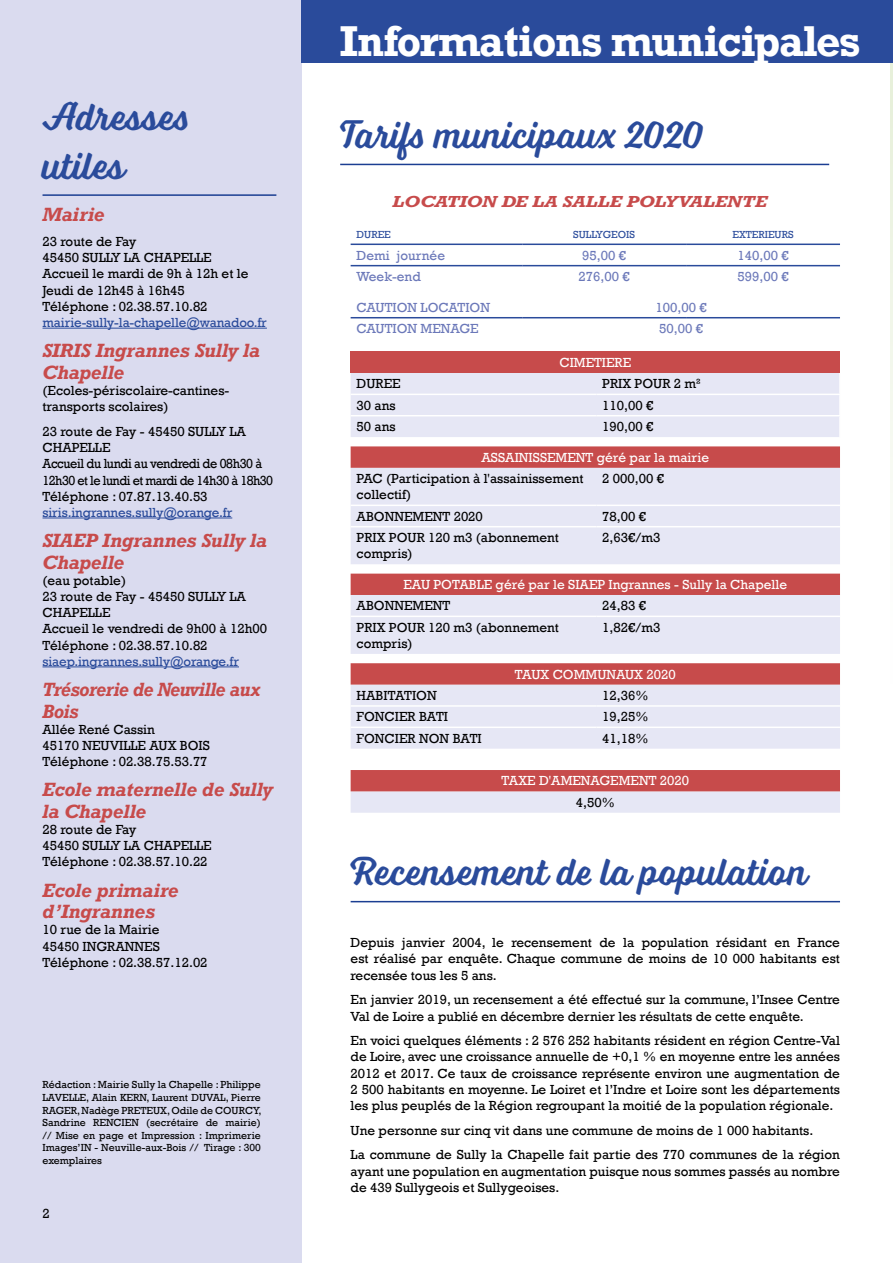
<style>
.page{position:relative;width:893px;height:1263px;background:#fff}
.page>*{position:absolute;margin:0;border:0;box-sizing:border-box;transform-origin:0 0}
.t1{font:40.5px/48.6px "Voltage";color:#2a4b9b}
.t2{font:700 40.5px "Rockwell";letter-spacing:-.02em;color:#fff}
.t3{font:italic 700 18px/21.6px "Rockwell";letter-spacing:-.015em;color:#c74b4b}
.t4{font:italic 700 18px/21.6px "Rockwell";letter-spacing:-.015em;color:#c74b4b;scale:.94 1}
.t5{font:italic 700 15px "Rockwell";color:#c74b4b;scale:1.19 1}
.t6{font:13.5px/16.2px "Rockwell";color:#000}
.t7{font:13.5px "Rockwell";color:#fff}
.t8{font:13.5px/16.2px "Rockwell";letter-spacing:-.03em;color:#000}
.t9{font:13.5px "Rockwell";letter-spacing:-.01em;color:#2a4b9b}
.t10{font:13.5px "Rockwell";color:#6b78b9}
.t11{font:10.5px/12.6px "Rockwell";color:#000;text-align:justify}
.t12{font:10.5px "Rockwell";color:#2a4b9b}
</style>
<div class="page">
<div style="left:0;top:0;width:302px;height:1263px;background:#dadbef"></div>
<hr style="left:890px;top:41px;width:3px;height:642px;background:#e7f0da">
<hr style="left:43px;top:194px;width:233px;height:2px;background:#1b3e92">
<hr style="left:43px;top:328px;width:224px;height:1px;background:#2a4b9b">
<hr style="left:43px;top:518px;width:189px;height:1px;background:#2a4b9b">
<hr style="left:43px;top:666px;width:196px;height:1px;background:#2a4b9b">
<hr style="left:340px;top:164px;width:489px;height:1px;background:#1b3e92">
<div style="left:302px;top:0;width:591px;height:62px;background:#2a4b9b"></div>
<hr style="left:351px;top:244px;width:171px;height:1px;background:#2a4b9b">
<hr style="left:522px;top:244px;width:164px;height:1px;background:#2a4b9b">
<hr style="left:686px;top:244px;width:154px;height:1px;background:#2a4b9b">
<hr style="left:351px;top:265px;width:171px;height:1px;background:#2a4b9b">
<hr style="left:522px;top:265px;width:164px;height:1px;background:#2a4b9b">
<hr style="left:686px;top:265px;width:154px;height:1px;background:#2a4b9b">
<hr style="left:351px;top:317px;width:171px;height:1px;background:#2a4b9b">
<hr style="left:522px;top:317px;width:164px;height:1px;background:#2a4b9b">
<hr style="left:686px;top:317px;width:154px;height:1px;background:#2a4b9b">
<div style="left:351px;top:352px;width:489px;height:21px;background:#c74b4b"></div>
<svg style="left:351px;top:373px;width:489px;height:440px;background:#e8e8f5"></svg>
<svg style="left:351px;top:446px;width:489px;height:345px;background:#e1c2cb"></svg>
<hr style="left:839px;top:373px;width:2px;height:21px;background:#fff">
<hr style="left:351px;top:394px;width:245px;height:1px;background:#fff">
<hr style="left:596px;top:394px;width:245px;height:1px;background:#fff">
<hr style="left:839px;top:395px;width:2px;height:20px;background:#fff">
<hr style="left:351px;top:415px;width:245px;height:1px;background:#fff">
<hr style="left:596px;top:415px;width:245px;height:1px;background:#fff">
<hr style="left:839px;top:416px;width:2px;height:21px;background:#fff">
<hr style="left:351px;top:505px;width:245px;height:1px;background:#fff">
<hr style="left:596px;top:505px;width:244px;height:1px;background:#fff">
<hr style="left:351px;top:526px;width:245px;height:1px;background:#fff">
<hr style="left:596px;top:526px;width:244px;height:1px;background:#fff">
<hr style="left:351px;top:616px;width:245px;height:1px;background:#fff">
<hr style="left:596px;top:616px;width:244px;height:1px;background:#fff">
<hr style="left:351px;top:705px;width:245px;height:2px;background:#fff">
<hr style="left:596px;top:705px;width:244px;height:2px;background:#fff">
<hr style="left:351px;top:726px;width:245px;height:2px;background:#fff">
<hr style="left:596px;top:726px;width:244px;height:2px;background:#fff">
<hr style="left:351px;top:901px;width:489px;height:1px;background:#1b3e92">
<h1 class="t1" style="left:43px;top:92px;width:149px">Adresses utiles</h1>
<h2 class="t3" style="left:43px;top:204px;width:64px">Mairie</h2>
<p class="t6" style="left:43px;top:234px;width:207px">23 route de Fay<br>45450 SULLY LA CHAPELLE<br>Accueil le mardi de 9h à 12h et le<br>Jeudi de 12h45 à 16h45<br>Téléphone : 02.38.57.10.82</p>
<p class="t9" style="left:43px;top:315px;width:226px">mairie-sully-la-chapelle@wanadoo.fr</p>
<h2 class="t3" style="left:43px;top:340px;width:219px">SIRIS Ingrannes Sully la<br>Chapelle</h2>
<p class="t6" style="left:43px;top:383px;width:188px">(Ecoles-périscolaire-cantines&shy;transports scolaires)</p>
<p class="t8" style="left:43px;top:423px;width:232px">23 route de Fay - 45450 SULLY LA<br>CHAPELLE<br>Accueil du lundi au vendredi de 08h30 à<br>12h30 et le lundi et mardi de 14h30 à 18h30<br>Téléphone : 07.87.13.40.53</p>
<p class="t9" style="left:43px;top:505px;width:191px">siris.ingrannes.sully@orange.fr</p>
<h2 class="t3" style="left:43px;top:529px;width:226px">SIAEP Ingrannes Sully la<br>Chapelle</h2>
<p class="t6" style="left:43px;top:572px;width:226px">(eau potable)<br>23 route de Fay - 45450 SULLY LA<br>CHAPELLE<br>Accueil le vendredi de 9h00 à 12h00<br>Téléphone : 02.38.57.10.82</p>
<p class="t9" style="left:43px;top:653px;width:198px">siaep.ingrannes.sully@orange.fr</p>
<h2 class="t4" style="left:43px;top:678px;width:233px">Trésorerie de Neuville aux<br>Bois</h2>
<p class="t6" style="left:43px;top:721px;width:169px">Allée René Cassin<br>45170 NEUVILLE AUX BOIS<br>Téléphone : 02.38.75.53.77</p>
<h2 class="t3" style="left:43px;top:779px;width:232px">Ecole maternelle de Sully la Chapelle</h2>
<p class="t6" style="left:43px;top:822px;width:171px">28 route de Fay<br>45450 SULLY LA CHAPELLE<br>Téléphone : 02.38.57.10.22</p>
<h2 class="t3" style="left:43px;top:879px;width:138px">Ecole primaire d’Ingrannes</h2>
<p class="t6" style="left:43px;top:922px;width:167px">10 rue de la Mairie<br>45450 INGRANNES<br>Téléphone : 02.38.57.12.02</p>
<p class="t11" style="left:43px;top:1079px;width:221px">Rédaction : Mairie Sully la Chapelle : Philippe LAVELLE, Alain KERN, Laurent DUVAL, Pierre RAGER, Nadège PRETEUX, Odile de COURCY, Sandrine RENCIEN (secrétaire de mairie) // Mise en page et Impression : Imprimerie Images’IN - Neuville-aux-Bois // Tirage : 300 exemplaires</p>
<p class="t6" style="left:43px;top:1206px;width:9px">2</p>
<h1 class="t2" style="left:340px;top:15px;width:522px">Informations municipales</h1>
<h1 class="t1" style="left:340px;top:110px;width:366px">Tarifs municipaux 2020</h1>
<p class="t5" style="left:393px;top:192px;width:316px">LOCATION DE LA SALLE POLYVALENTE</p>
<p class="t12" style="left:357px;top:229px;width:36px">DUREE</p>
<p class="t12" style="left:573px;top:229px;width:63px">SULLYGEOIS</p>
<p class="t12" style="left:732px;top:229px;width:63px">EXTERIEURS</p>
<p class="t10" style="left:357px;top:247px;width:90px">Demi journée</p>
<p class="t10" style="left:582px;top:247px;width:45px">95,00 €</p>
<p class="t10" style="left:737px;top:247px;width:53px">140,00 €</p>
<p class="t10" style="left:357px;top:269px;width:66px">Week-end</p>
<p class="t10" style="left:578px;top:269px;width:53px">276,00 €</p>
<p class="t10" style="left:737px;top:269px;width:53px">599,00 €</p>
<p class="t10" style="left:357px;top:299px;width:135px">CAUTION LOCATION</p>
<p class="t10" style="left:655px;top:299px;width:53px">100,00 €</p>
<p class="t10" style="left:357px;top:321px;width:124px">CAUTION MENAGE</p>
<p class="t10" style="left:659px;top:321px;width:45px">50,00 €</p>
<p class="t7" style="left:559px;top:355px;width:73px">CIMETIERE</p>
<p class="t6" style="left:357px;top:376px;width:46px">DUREE</p>
<p class="t6" style="left:602px;top:376px;width:100px">PRIX POUR 2 m²</p>
<p class="t6" style="left:357px;top:397px;width:41px">30 ans</p>
<p class="t6" style="left:602px;top:397px;width:53px">110,00 €</p>
<p class="t6" style="left:357px;top:419px;width:41px">50 ans</p>
<p class="t6" style="left:602px;top:419px;width:53px">190,00 €</p>
<p class="t7" style="left:481px;top:449px;width:229px">ASSAINISSEMENT géré par la mairie</p>
<p class="t6" style="left:357px;top:471px;width:229px">PAC (Participation à l'assainissement collectif)</p>
<p class="t6" style="left:602px;top:471px;width:63px">2 000,00 €</p>
<p class="t6" style="left:357px;top:508px;width:128px">ABONNEMENT 2020</p>
<p class="t6" style="left:602px;top:508px;width:45px">78,00 €</p>
<p class="t6" style="left:357px;top:530px;width:204px">PRIX POUR 120 m3 (abonnement compris)</p>
<p class="t6" style="left:602px;top:530px;width:60px">2,63€/m3</p>
<p class="t7" style="left:403px;top:577px;width:385px">EAU POTABLE géré par le SIAEP Ingrannes - Sully la Chapelle</p>
<p class="t6" style="left:357px;top:598px;width:95px">ABONNEMENT</p>
<p class="t6" style="left:602px;top:598px;width:45px">24,83 €</p>
<p class="t6" style="left:357px;top:619px;width:204px">PRIX POUR 120 m3 (abonnement compris)</p>
<p class="t6" style="left:602px;top:619px;width:60px">1,82€/m3</p>
<p class="t7" style="left:515px;top:666px;width:162px">TAUX COMMUNAUX 2020</p>
<p class="t6" style="left:357px;top:687px;width:82px">HABITATION</p>
<p class="t6" style="left:602px;top:687px;width:48px">12,36%</p>
<p class="t6" style="left:357px;top:709px;width:93px">FONCIER BATI</p>
<p class="t6" style="left:602px;top:709px;width:48px">19,25%</p>
<p class="t6" style="left:357px;top:730px;width:127px">FONCIER NON BATI</p>
<p class="t6" style="left:602px;top:730px;width:48px">41,18%</p>
<p class="t7" style="left:502px;top:773px;width:189px">TAXE D'AMENAGEMENT 2020</p>
<p class="t6" style="left:576px;top:794px;width:40px">4,50%</p>
<h1 class="t1" style="left:351px;top:847px;width:459px">Recensement de la population</h1>
<p class="t6" style="left:351px;top:935px;width:491px;text-align:justify">Depuis janvier 2004, le recensement de la population résidant en France est réalisé par enquête. Chaque commune de moins de 10 000 habitants est recensée tous les 5 ans.</p>
<p class="t6" style="left:351px;top:992px;width:491px">En janvier 2019, un recensement a été effectué sur la commune, l’Insee Centre<br>Val de Loire a publié en décembre dernier les résultats de cette enquête.</p>
<p class="t6" style="left:351px;top:1033px;width:491px;text-align:justify">En voici quelques éléments : 2 576 252 habitants résident en région Centre-Val de Loire, avec une croissance annuelle de +0,1 % en moyenne entre les années 2012 et 2017. Ce taux de croissance représente environ une augmentation de 2 500 habitants en moyenne. Le Loiret et l’Indre et Loire sont les départements les plus peuplés de la Région regroupant la moitié de la population régionale.</p>
<p class="t6" style="left:351px;top:1118px;width:491px;line-height:24.8px">Une personne sur cinq vit dans une commune de moins de 1 000 habitants.<br>La commune de Sully la Chapelle fait partie des 770 communes de la région</p>
<p class="t6" style="left:351px;top:1163px;width:491px">ayant une population en augmentation puisque nous sommes passés au nombre de 439 Sullygeois et Sullygeoises.</p>
</div>
